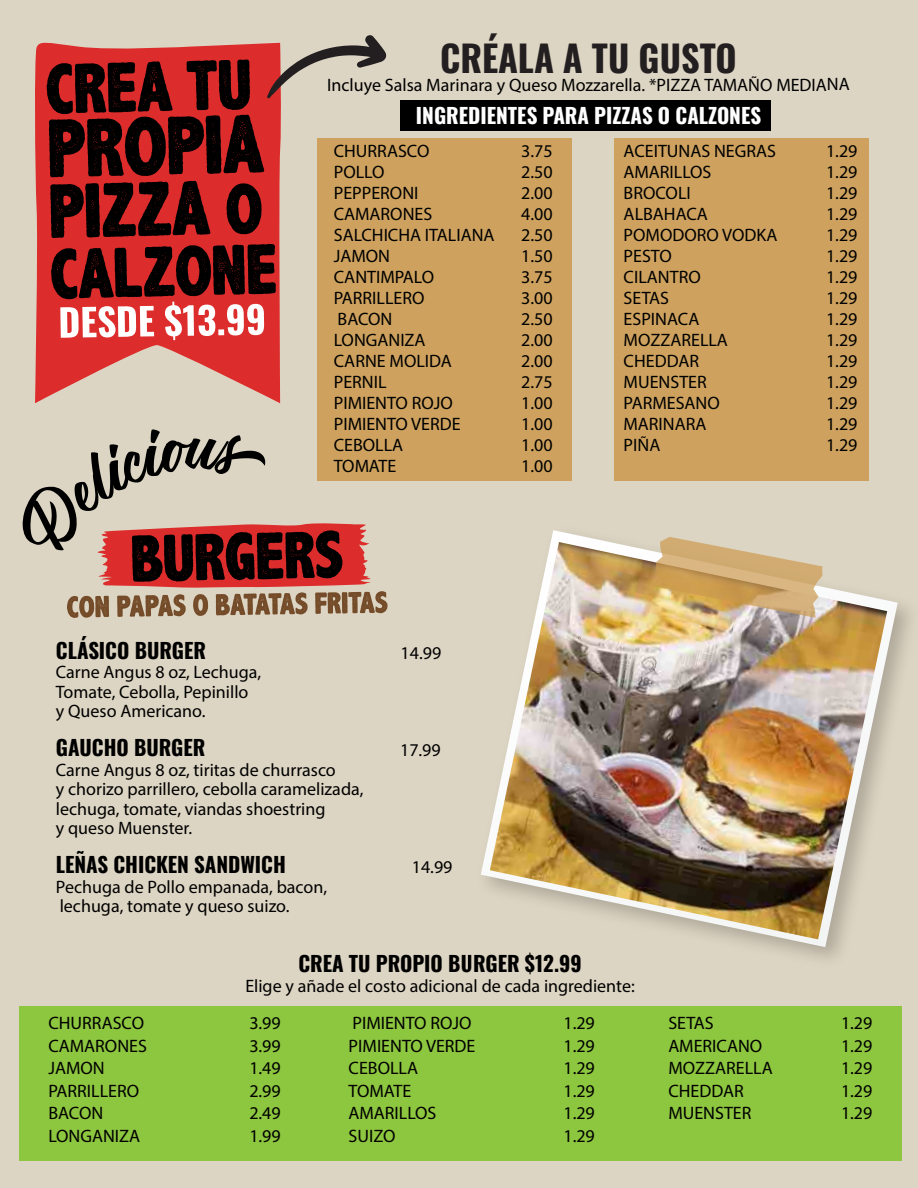
<style>
.page{position:relative;width:918px;height:1188px;background:#fff}
.page>*{position:absolute;margin:0;border:0;box-sizing:border-box;transform-origin:0 0}
.t1{font:36.3px "Oswald";color:#231f20}
.t2{font:21px "Oswald";color:#000}
.t3{font:21px "Oswald";color:#fff}
.t4{font:18px/21px "Myriad Pro";color:#000}
</style>
<div class="page">
<div style="left:0;top:0;width:917px;height:1188px;background:#ddd5c3"></div>
<div style="left:400px;top:100px;width:371px;height:30px;background:#000"></div>
<div style="left:317px;top:138px;width:255px;height:343px;background:#cea25e"></div>
<svg style="left:35px;top:42px;width:246px;height:361px;fill:#dd2c2c"></svg>
<div style="left:19px;top:1006px;width:882px;height:154px;background:#8dc63f"></div>
<div style="left:614px;top:138px;width:255px;height:343px;background:#cea25e"></div>
<svg style="left:23px;top:429px;width:365px;height:189px"></svg>
<svg style="left:51px;top:244px;width:225px;height:96px;background:#9a3e3e"></svg>
<svg style="left:481px;top:530px;width:417px;height:417px"></svg>
<img style="left:490px;top:542px;width:397px;height:397px">
<svg style="left:652px;top:537px;width:171px;height:81px"></svg>
<svg style="left:47px;top:35px;width:339px;height:203px"></svg>
<h1 class="t1" style="left:440px;top:26px;width:298px">CRÉALA A TU GUSTO</h1>
<p class="t4" style="left:327px;top:74px;width:524px">Incluye Salsa Marinara y Queso Mozzarella. *PIZZA TAMAÑO MEDIANA</p>
<p class="t3" style="left:416px;top:96px;width:347px">INGREDIENTES PARA PIZZAS O CALZONES</p>
<p class="t4" style="left:334px;top:140px;width:162px">CHURRASCO<br>POLLO<br>PEPPERONI<br>CAMARONES<br>SALCHICHA ITALIANA<br>JAMON<br>CANTIMPALO<br>PARRILLERO<br>BACON<br>LONGANIZA<br>CARNE MOLIDA<br>PERNIL<br>PIMIENTO ROJO<br>PIMIENTO VERDE<br>CEBOLLA<br>TOMATE</p>
<p class="t4" style="left:521px;top:140px;width:33px;text-align:justify">3.75<br>2.50<br>2.00<br>4.00<br>2.50<br>1.50<br>3.75<br>3.00<br>2.50<br>2.00<br>2.00<br>2.75<br>1.00<br>1.00<br>1.00<br>1.00</p>
<p class="t4" style="left:624px;top:140px;width:155px">ACEITUNAS NEGRAS<br>AMARILLOS<br>BROCOLI<br>ALBAHACA<br>POMODORO VODKA<br>PESTO<br>CILANTRO<br>SETAS<br>ESPINACA<br>MOZZARELLA<br>CHEDDAR<br>MUENSTER<br>PARMESANO<br>MARINARA<br>PIÑA</p>
<p class="t4" style="left:826px;top:140px;width:33px;text-align:justify">1.29<br>1.29<br>1.29<br>1.29<br>1.29<br>1.29<br>1.29<br>1.29<br>1.29<br>1.29<br>1.29<br>1.29<br>1.29<br>1.29<br>1.29</p>
<p class="t2" style="left:56px;top:631px;width:152px">CLÁSICO BURGER</p>
<p class="t4" style="left:401px;top:642px;width:42px">14.99</p>
<p class="t4" style="left:56px;top:662px;width:207px;line-height:19.5px">Carne Angus 8 oz, Lechuga,<br>Tomate, Cebolla, Pepinillo y Queso Americano.</p>
<p class="t2" style="left:56px;top:729px;width:151px">GAUCHO BURGER</p>
<p class="t4" style="left:400px;top:739px;width:42px">17.99</p>
<p class="t4" style="left:56px;top:760px;width:309px;line-height:19.5px">Carne Angus 8 oz, tiritas de churrasco<br>y chorizo parrillero, cebolla caramelizada, lechuga, tomate, viandas shoestring<br>y queso Muenster.</p>
<p class="t2" style="left:56px;top:846px;width:232px">LEÑAS CHICKEN SANDWICH</p>
<p class="t4" style="left:412px;top:856px;width:42px">14.99</p>
<p class="t4" style="left:56px;top:877px;width:273px;line-height:19.5px">Pechuga de Pollo empanada, bacon, lechuga, tomate y queso suizo.</p>
<p class="t2" style="left:298px;top:945px;width:285px">CREA TU PROPIO BURGER $12.99</p>
<p class="t4" style="left:245px;top:975px;width:391px">Elige y añade el costo adicional de cada ingrediente:</p>
<p class="t4" style="left:48px;top:1011px;width:100px;line-height:22.5px">CHURRASCO<br>CAMARONES<br>JAMON<br>PARRILLERO<br>BACON<br>LONGANIZA</p>
<p class="t4" style="left:249px;top:1011px;width:33px;line-height:22.5px;text-align:justify">3.99<br>3.99<br>1.49<br>2.99<br>2.49<br>1.99</p>
<p class="t4" style="left:563px;top:1011px;width:33px;line-height:22.5px;text-align:justify">1.29<br>1.29<br>1.29<br>1.29<br>1.29<br>1.29</p>
<p class="t4" style="left:841px;top:1011px;width:33px;line-height:22.5px;text-align:justify">1.29<br>1.29<br>1.29<br>1.29<br>1.29</p>
<p class="t4" style="left:349px;top:1011px;width:128px;line-height:22.5px">PIMIENTO ROJO<br>PIMIENTO VERDE<br>CEBOLLA<br>TOMATE<br>AMARILLOS<br>SUIZO</p>
<p class="t4" style="left:668px;top:1011px;width:106px;line-height:22.5px">SETAS<br>AMERICANO<br>MOZZARELLA<br>CHEDDAR<br>MUENSTER</p>
</div>
